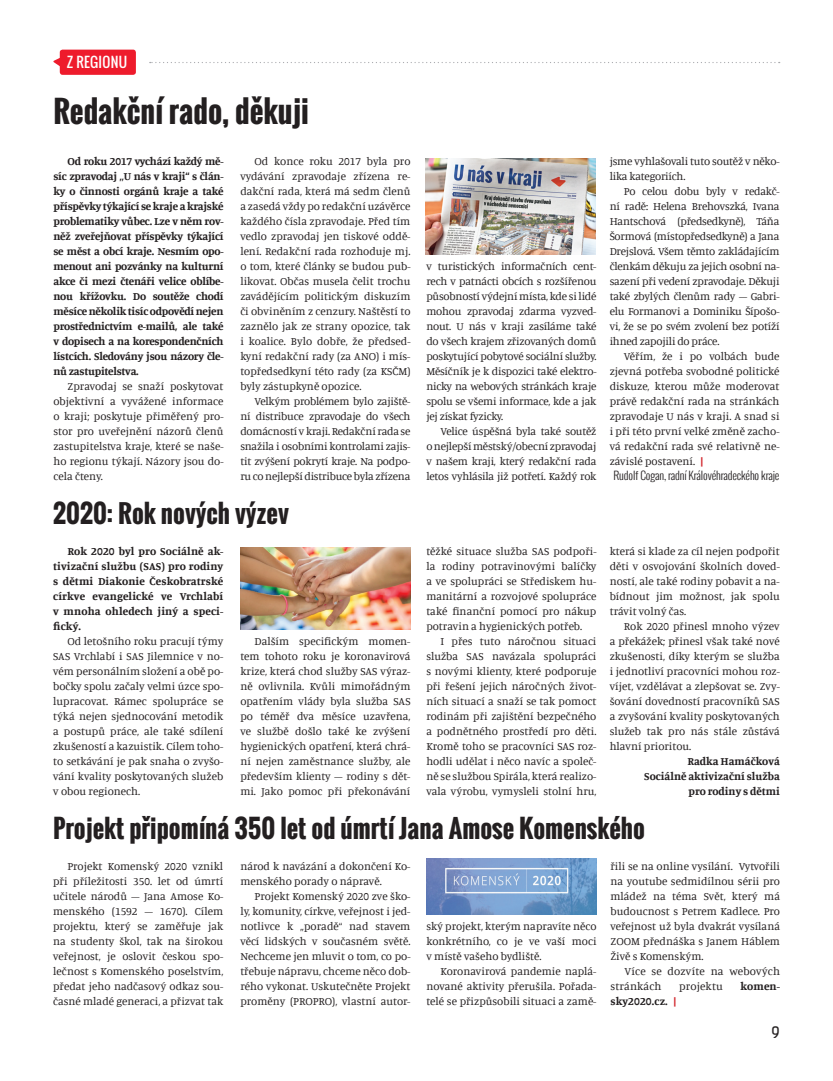
<style>
.page{position:relative;width:833px;height:1081px;background:#fff}
.page>*{position:absolute;margin:0;border:0;box-sizing:border-box;transform-origin:0 0}
.t1{font:700 30px "Oswald";color:#231f20}
.t2{font:700 25px "Oswald";color:#231f20}
.t3{font:15px "Kelson Sans";color:#231f20}
.t4{font:13.75px "Oswald";color:#fff}
.t5{font:11.25px/15px "Manuale";color:#231f20;text-align:justify}
.t6{font:700 11.25px/15px "Manuale";color:#231f20;text-align:justify}
.t7{font:11.25px/15px "Manuale";letter-spacing:-.02em;color:#231f20}
.t8{font:300 11.25px "Oswald";letter-spacing:-.01em;color:#231f20}
.s1{font-weight:700;color:#d1232a}
.s2{color:#d1232a}
</style>
<div class="page">
<svg style="left:150px;top:62px;width:629px;height:1px"></svg>
<svg style="left:53px;top:56px;width:7px;height:13px"></svg>
<div style="left:60px;top:50px;width:76px;height:25px;background:#ee1b2c;border-radius:3px"></div>
<img style="left:426px;top:858px;width:170px;height:56px">
<img style="left:240px;top:547px;width:170px;height:82px">
<img style="left:425px;top:159px;width:170px;height:95px">
<p class="t4" style="left:67px;top:52px;width:14px">Z REG</p>
<p class="t4" style="left:99px;top:52px;width:30px">IONU</p>
<h1 class="t1" style="left:53px;top:88px;width:257px">Redakční rado, děkuji</h1>
<p class="t6" style="left:53px;top:153px;width:172px;text-indent:14px">Od roku 2017 vychází každý mě&shy;síc zpravodaj „U nás v kraji“ s člán&shy;ky o činnosti orgánů kraje a také příspěvky týkající se kraje a krajské problematiky vůbec. Lze v něm rov&shy;něž zveřejňovat příspěvky týkající se měst a obcí kraje. Nesmím opo&shy;menout ani pozvánky na kulturní akce či mezi čtenáři velice oblíbe&shy;nou křížovku. Do soutěže chodí měsíce několik tisíc odpovědí nejen prostřednictvím e-mailů, ale také v dopisech a na korespondenčních lístcích. Sledovány jsou názory čle&shy;nů zastupitelstva.</p>
<p class="t5" style="left:53px;top:378px;width:172px;text-indent:14px">Zpravodaj se snaží poskytovat objektivní a vyvážené informace o kraji; poskytuje přiměřený pro&shy;stor pro uveřejnění názorů členů zastupitelstva kraje, které se naše&shy;ho regionu týkají. Názory jsou do&shy;cela čteny.</p>
<p class="t5" style="left:240px;top:153px;width:172px;text-indent:14px">Od konce roku 2017 byla pro vydávání zpravodaje zřízena re&shy;dakční rada, která má sedm členů a zasedá vždy po redakční uzávěrce každého čísla zpravodaje. Před tím vedlo zpravodaj jen tiskové oddě&shy;lení. Redakční rada rozhoduje mj. o tom, které články se budou pub&shy;likovat. Občas musela čelit trochu zavádějícím politickým diskuzím či obviněním z cenzury. Naštěstí to zaznělo jak ze strany opozice, tak i koalice. Bylo dobře, že předsed&shy;kyní redakční rady (za ANO) i mís&shy;topředsedkyní této rady (za KSČM) byly zástupkyně opozice.</p>
<p class="t5" style="left:240px;top:393px;width:172px;text-indent:14px">Velkým problémem bylo zajiště&shy;ní distribuce zpravodaje do všech domácností v kraji. Redakční rada se snažila i osobními kontrolami zajis&shy;tit zvýšení pokrytí kraje. Na podpo&shy;ru co nejlepší distribuce byla zřízena</p>
<p class="t5" style="left:426px;top:258px;width:172px">v turistických informačních cent&shy;rech v patnácti obcích s rozšířenou působností výdejní místa, kde si lidé mohou zpravodaj zdarma vyzved&shy;nout. U nás v kraji zasíláme také do všech krajem zřizovaných domů poskytující pobytové sociální služby.<br>Měsíčník je k dispozici také elektro&shy;nicky na webových stránkách kraje spolu se všemi informace, kde a jak jej získat fyzicky.</p>
<p class="t5" style="left:426px;top:423px;width:172px;text-indent:14px">Velice úspěšná byla také soutěž o nejlepší městský/obecní zpravodaj v našem kraji, který redakční rada letos vyhlásila již potřetí. Každý rok</p>
<p class="t7" style="left:609px;top:153px;width:171px">jsme vyhlašovali tuto soutěž v něko&shy;lika kategoriích.</p>
<p class="t5" style="left:609px;top:183px;width:171px;text-indent:14px">Po celou dobu byly v redakč&shy;ní radě: Helena Brehovszká, Ivana Hantschová (předsedkyně), Táňa Šormová (místopředsedkyně) a Jana Drejslová. Všem těmto zakládajícím členkám děkuju za jejich osobní na&shy;sazení při vedení zpravodaje. Děkuji také zbylých členům rady – Gabri&shy;elu Formanovi a Dominiku Šípošo&shy;vi, že se po svém zvolení bez potíží ihned zapojili do práce.</p>
<p class="t5" style="left:609px;top:348px;width:171px;text-indent:14px">Věřím, že i po volbách bude zjevná potřeba svobodné politické diskuze, kterou může moderovat právě redakční rada na stránkách zpravodaje U nás v kraji. A snad si i při této první velké změně zacho&shy;vá redakční rada své relativně ne&shy;závislé postavení. <span class="s1">|</span></p>
<p class="t8" style="left:613px;top:467px;width:168px">Rudolf Cogan, radní Královéhradeckého kraje</p>
<h2 class="t2" style="left:53px;top:494px;width:237px">2020: Rok nových výzev</h2>
<p class="t6" style="left:53px;top:543px;width:172px;text-indent:14px">Rok 2020 byl pro Sociálně ak&shy;tivizační službu (SAS) pro rodiny s dětmi Diakonie Českobratrské církve evangelické ve Vrchlabí v mnoha ohledech jiný a speci&shy;fický.</p>
<p class="t5" style="left:53px;top:633px;width:172px;text-indent:14px">Od letošního roku pracují týmy SAS Vrchlabí i SAS Jilemnice v no&shy;vém personálním složení a obě po&shy;bočky spolu začaly velmi úzce spo&shy;lupracovat. Rámec spolupráce se týká nejen sjednocování metodik a postupů práce, ale také sdílení zkušeností a kazuistik. Cílem toho&shy;to setkávání je pak snaha o zvyšo&shy;vání kvality poskytovaných služeb v obou regionech.</p>
<p class="t5" style="left:240px;top:633px;width:172px;text-indent:14px">Dalším specifickým momen&shy;tem tohoto roku je koronavirová krize, která chod služby SAS výraz&shy;ně ovlivnila. Kvůli mimořádným opatřením vlády byla služba SAS po téměř dva měsíce uzavřena, ve službě došlo také ke zvýšení hygienických opatření, která chrá&shy;ní nejen zaměstnance služby, ale především klienty – rodiny s dět&shy;mi. Jako pomoc při překonávání</p>
<h2 class="t2" style="left:53px;top:809px;width:593px">Projekt připomíná 350 let od úmrtí Jana Amose Komenského</h2>
<p class="t5" style="left:53px;top:858px;width:172px;text-indent:14px">Projekt Komenský 2020 vznikl při příležitosti 350. let od úmrtí učitele národů – Jana Amose Ko&shy;menského (1592 – 1670). Cílem projektu, který se zaměřuje jak na studenty škol, tak na širokou veřejnost, je oslovit českou spo&shy;lečnost s Komenského poselstvím, předat jeho nadčasový odkaz sou&shy;časné mladé generaci, a přizvat tak</p>
<p class="t5" style="left:240px;top:858px;width:172px">národ k navázání a dokončení Ko&shy;menského porady o nápravě.</p>
<p class="t5" style="left:609px;top:543px;width:172px">která si klade za cíl nejen podpořit děti v osvojování školních doved&shy;ností, ale také rodiny pobavit a na&shy;bídnout jim možnost, jak spolu trávit volný čas.</p>
<p class="t5" style="left:609px;top:618px;width:172px;text-indent:14px">Rok 2020 přinesl mnoho výzev a překážek; přinesl však také nové zkušenosti, díky kterým se služba i jednotliví pracovníci mohou roz&shy;víjet, vzdělávat a zlepšovat se. Zvy&shy;šování dovedností pracovníků SAS a zvyšování kvality poskytovaných služeb tak pro nás stále zůstává hlavní prioritou.</p>
<p class="t6" style="left:644px;top:753px;width:137px;text-align:right">Radka Hamáčková<br>Sociálně aktivizační služba pro rodiny s dětmi</p>
<p class="t5" style="left:426px;top:543px;width:172px">těžké situace služba SAS podpoři&shy;la rodiny potravinovými balíčky a ve spolupráci se Střediskem hu&shy;manitární a rozvojové spolupráce také finanční pomocí pro nákup potravin a hygienických potřeb.</p>
<p class="t5" style="left:426px;top:633px;width:172px;text-indent:14px">I přes tuto náročnou situaci služba SAS navázala spolupráci s novými klienty, které podporuje při řešení jejich náročných život&shy;ních situací a snaží se tak pomoct rodinám při zajištění bezpečného a podnětného prostředí pro děti.<br>Kromě toho se pracovníci SAS roz&shy;hodli udělat i něco navíc a společ&shy;ně se službou Spirála, která realizo&shy;vala výrobu, vymysleli stolní hru,</p>
<p class="t5" style="left:610px;top:858px;width:171px">řili se na online vysílání. Vytvořili na youtube sedmidílnou sérii pro mládež na téma Svět, který má budoucnost s Petrem Kadlece. Pro veřejnost už byla dvakrát vysílaná ZOOM přednáška s Janem Háblem Živě s Komenským.</p>
<p class="t5" style="left:610px;top:963px;width:171px;text-indent:14px">Více se dozvíte na webových stránkách</p>
<p class="t5" style="left:240px;top:888px;width:172px;text-indent:14px">Projekt Komenský 2020 zve ško&shy;ly, komunity, církve, veřejnost i jed&shy;notlivce k „poradě“ nad stavem věcí lidských v současném světě.<br>Nechceme jen mluvit o tom, co po&shy;třebuje nápravu, chceme něco dob&shy;rého vykonat. Uskutečněte Projekt proměny (PROPRO), vlastní autor-</p>
<p class="t5" style="left:426px;top:918px;width:172px">ský projekt, kterým napravíte něco konkrétního, co je ve vaší moci v místě vašeho bydliště.</p>
<p class="t5" style="left:426px;top:963px;width:172px;text-indent:14px">Koronavirová pandemie naplá&shy;nované aktivity přerušila. Pořada&shy;telé se přizpůsobili situaci a zamě-</p>
<p class="t5" style="left:679px;top:978px;width:45px">projektu</p>
<p class="t6" style="left:740px;top:978px;width:41px">komen-</p>
<p class="t6" style="left:610px;top:993px;width:68px">sky2020.cz. <span class="s2">|</span></p>
<h3 class="t3" style="left:771px;top:1023px;width:10px">9</h3>
</div>
